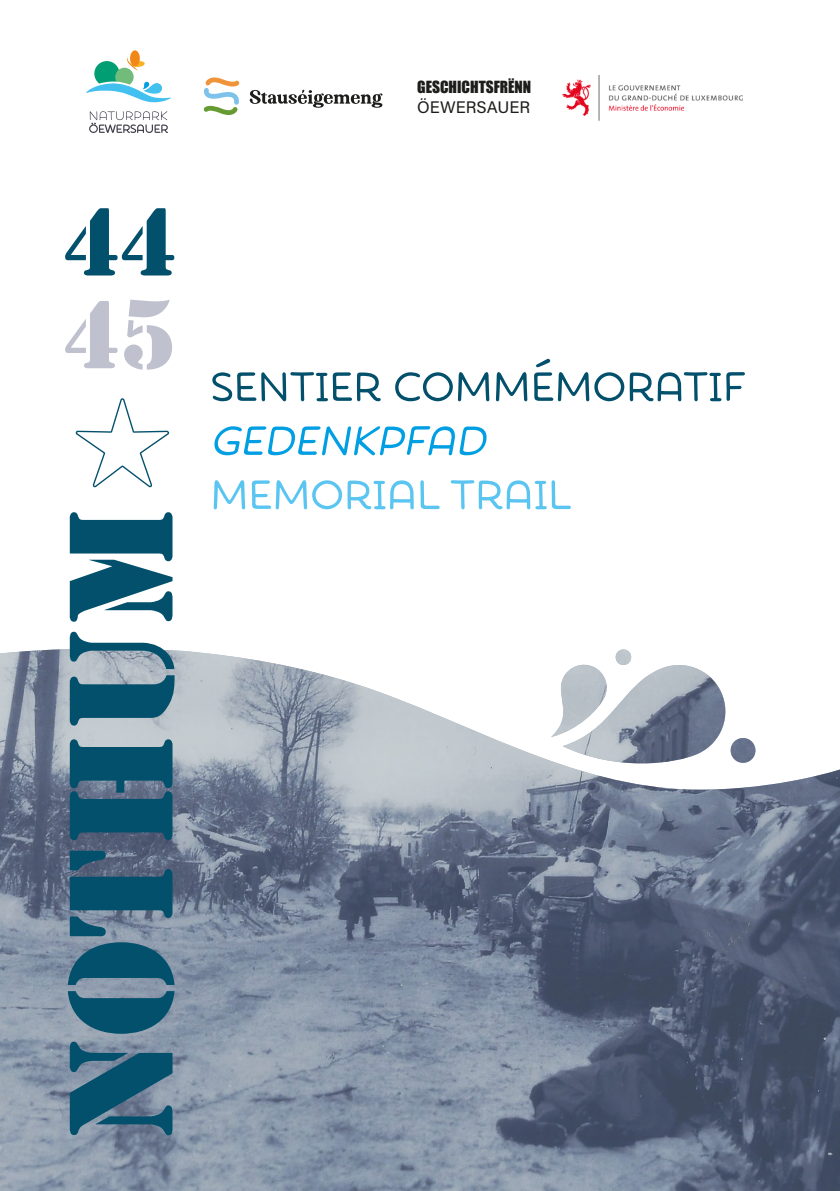
<style>
.page{position:relative;width:840px;height:1191px;background:#fff}
.page>*{position:absolute;margin:0;border:0;box-sizing:border-box;transform-origin:0 0}
.t1{font:137.2px "Stencil Std";color:#03506c}
.t2{font:90px "Stencil Std";color:#03506c}
.t3{font:90px "Stencil Std";color:#bfc2ce}
.t4{font:84px "Showcase Sans Mini";letter-spacing:-.01em;color:#03506c}
.t5{font:84px "Showcase Sans Mini";letter-spacing:-.01em;color:#5bc5f2}
.t6{font:italic 84px "Showcase Sans Mini";color:#009fe3}
.t7{font:16.8px "Acumin Pro";color:#1d1d1b}
.t8{font:15.4px "Impact";color:#1d1d1b}
</style>
<div class="page">
<img style="left:0;top:648px;width:839px;height:543px">
<img style="left:562px;top:75px;width:179px;height:46px">
<svg style="left:249px;top:90px;width:133px;height:18px"></svg>
<svg style="left:203px;top:77px;width:36px;height:38px"></svg>
<svg style="left:89px;top:111px;width:79px;height:22px"></svg>
<div style="left:130px;top:50px;width:10px;height:16px;background:#f18816;border-radius:50%"></div>
<svg style="left:86px;top:57px;width:85px;height:45px"></svg>
<svg style="left:75px;top:398px;width:95px;height:90px"></svg>
<p class="t8" style="left:417px;top:75px;width:115px">GESCHICHTSFRËNN</p>
<p class="t7" style="left:417px;top:96px;width:114px">ÖEWERSAUER</p>
<p class="t2" style="left:63px;top:184px;width:115px">44</p>
<p class="t3" style="left:63px;top:276px;width:115px">45</p>
<h1 class="t1" style="left:33px;top:1140px;width:635px;rotate:-90deg">NOTHUM</h1>
<p class="t4" style="left:210px;top:322px;width:537px">Sentier commémoratif</p>
<p class="t6" style="left:210px;top:376px;width:289px">Gedenkpfad</p>
<p class="t5" style="left:210px;top:430px;width:363px">Memorial Trail</p>
</div>
